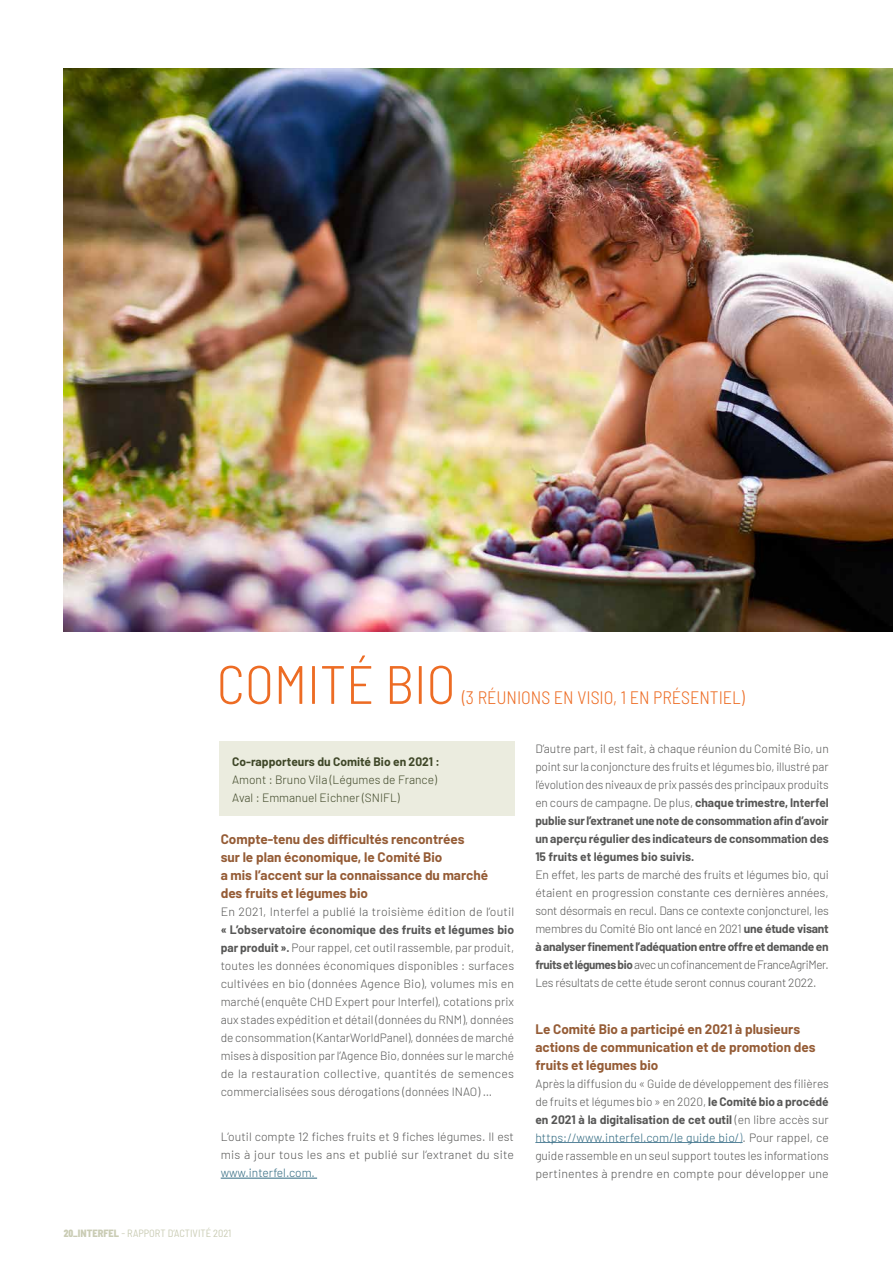
<style>
.page{position:relative;width:893px;height:1263px;background:#fff}
.page>*{position:absolute;margin:0;border:0;box-sizing:border-box;transform-origin:0 0}
.t1{font:300 semi-condensed 54px "Barlow";color:#ed6c24}
.t2{font:300 semi-condensed 18px "Barlow";color:#ed6c24}
.t3{font:700 13.5px/18px "Barlow";color:#955c36}
.t4{font:300 12px/18px "Barlow";color:#575756;text-align:justify}
.t5{font:300 12px/18px "Barlow";color:#3f4728}
.t6{font:700 12px "Barlow";color:#3f4728}
.t7{font:300 12px "Barlow";color:#306980}
.t8{font:semi-condensed 10.5px "Barlow";color:#caccb5}
.s1{font-weight:700}
.s2{font-family:"Barlow Condensed";font-weight:800;font-stretch:normal}
.s3{font-weight:800}
.s4{color:#306980}
.s5{color:#57859b}
</style>
<div class="page">
<hr style="left:221px;top:1178px;width:96px;height:1px;background:#306980">
<hr style="left:535px;top:1142px;width:208px;height:1px;background:#57859b">
<img style="left:64px;top:68px;width:829px;height:563px">
<div style="left:219px;top:741px;width:296px;height:75px;background:#ebecdf"></div>
<h1 class="t1" style="left:217px;top:646px;width:240px">COMITÉ BIO</h1>
<h2 class="t2" style="left:462px;top:684px;width:284px">(3 RÉUNIONS EN VISIO, 1 EN PRÉSENTIEL)</h2>
<p class="t6" style="left:232px;top:753px;width:209px">Co-rapporteurs du Comité Bio en 2021 :</p>
<p class="t5" style="left:232px;top:770px;width:206px">Amont : Bruno Vila (Légumes de France)<br>Aval : Emmanuel Eichner (SNIFL)</p>
<p class="t3" style="left:221px;top:829px;width:269px">Compte-tenu des difficultés rencontrées<br>sur le plan économique, le Comité Bio<br>a mis l’accent sur la connaissance du marché des fruits et légumes bio</p>
<p class="t4" style="left:221px;top:902px;width:295px">En 2021, Interfel a publié la troisième édition de l’outil</p>
<p class="t4" style="left:221px;top:920px;width:295px"><span class="s1">« L’observatoire économique des fruits et légumes bio par produit ».</span> Pour rappel, cet outil rassemble, par produit, toutes les données économiques disponibles : surfaces cultivées en bio (données Agence Bio), volumes mis en marché (enquête CHD Expert pour Interfel), cotations prix aux stades expédition et détail (données du RNM), données de consommation (KantarWorldPanel), données de marché mises à disposition par l’Agence Bio, données sur le marché de la restauration collective, quantités de semences commercialisées sous dérogations (données INAO) …</p>
<p class="t4" style="left:221px;top:1127px;width:295px">L’outil compte 12 fiches fruits et 9 fiches légumes. Il est mis à jour tous les ans et publié sur l’extranet du site</p>
<p class="t7" style="left:221px;top:1164px;width:96px">www.interfel.com.</p>
<p class="t8" style="left:64px;top:1225px;width:169px"><span class="s2">20_</span><span class="s3">INTERFEL</span> - RAPPORT D’ACTIVITÉ 2021</p>
<p class="t4" style="left:535px;top:739px;width:295px">D’autre part, il est fait, à chaque réunion du Comité Bio, un point sur la conjoncture des fruits et légumes bio, illustré par l’évolution des niveaux de prix passés des principaux produits en cours de campagne. De plus, <span class="s1">chaque trimestre, Interfel publie sur l’extranet une note de consommation afin d’avoir un aperçu régulier des indicateurs de consommation des 15 fruits et légumes bio suivis.</span></p>
<p class="t4" style="left:535px;top:865px;width:295px">En effet, les parts de marché des fruits et légumes bio, qui étaient en progression constante ces dernières années, sont désormais en recul. Dans ce contexte conjoncturel, les membres du Comité Bio ont lancé en 2021 <span class="s1">une étude visant à analyser finement l’adéquation entre offre et demande en fruits et légumes bio</span> avec un cofinancement de FranceAgriMer.<br>Les résultats de cette étude seront connus courant 2022.</p>
<p class="t3" style="left:535px;top:1019px;width:282px">Le Comité Bio a participé en 2021 à plusieurs actions de communication et de promotion des fruits et légumes bio</p>
<p class="t4" style="left:535px;top:1073px;width:295px">Après la diffusion du « Guide de développement des filières de fruits et légumes bio » en 2020, <span class="s1">le Comité bio a procédé en 2021 à la digitalisation de cet outil</span> (en libre accès sur <span class="s4">https://www.interfel.com/le guide bio/</span><span class="s5">)</span>. Pour rappel, ce guide rassemble en un seul support toutes les informations pertinentes à prendre en compte pour développer une</p>
</div>
